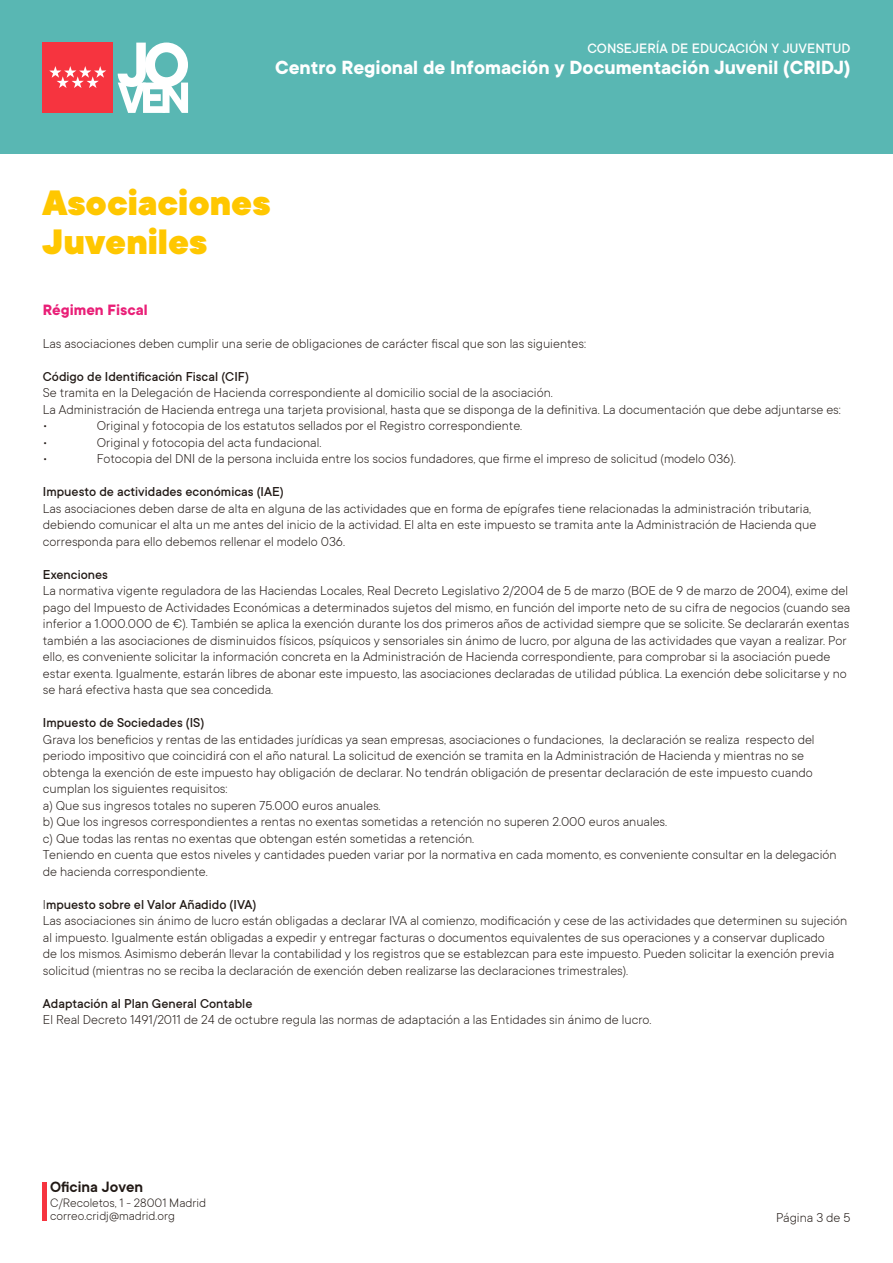
<style>
.page{position:relative;width:893px;height:1263px;background:#fff}
.page>*{position:absolute;margin:0;border:0;box-sizing:border-box;transform-origin:0 0}
.t1{font:900 39px/39px "TT Commons";color:#ffc700}
.t2{font:700 21px "TT Commons";color:#fff}
.t3{font:700 16.5px "TT Commons";color:#e91f77}
.t4{font:600 16.5px "TT Commons";color:#211915}
.t5{font:500 15px "TT Commons";color:#fff}
.t6{font:300 14.25px/16.5px "TT Commons";color:#211915}
.t7{font:500 14.25px "TT Commons";color:#211915}
.t8{font:300 13.5px/13.5px "TT Commons";color:#211915}
.s1{font-weight:300}
</style>
<div class="page">
<div style="left:0;top:0;width:893px;height:153px;background:#59b7b3"></div>
<div style="left:43px;top:43px;width:70px;height:70px;background:#f6343f"></div>
<svg style="left:49px;top:66px;width:57px;height:22px"></svg>
<svg style="left:118px;top:43px;width:70px;height:70px"></svg>
<hr style="left:43px;top:1182px;width:4px;height:38px;background:#f6343f">
<p class="t5" style="left:587px;top:40px;width:264px">CONSEJERÍA DE EDUCACIÓN Y JUVENTUD</p>
<h2 class="t2" style="left:275px;top:56px;width:577px">Centro Regional de Infomación y Documentación Juvenil (CRIDJ)</h2>
<p class="t1" style="left:43px;top:184px;width:229px">Asociaciones<br>Juveniles</p>
<p class="t3" style="left:43px;top:301px;width:106px">Régimen Fiscal</p>
<p class="t6" style="left:43px;top:335px;width:545px">Las asociaciones deben cumplir una serie de obligaciones de carácter fiscal que son las siguientes:</p>
<p class="t7" style="left:43px;top:369px;width:208px">Código de Identificación Fiscal (CIF)</p>
<p class="t6" style="left:43px;top:385px;width:511px">Se tramita en la Delegación de Hacienda correspondiente al domicilio social de la asociación.</p>
<p class="t6" style="left:43px;top:401px;width:799px">La Administración de Hacienda entrega una tarjeta provisional, hasta que se disponga de la definitiva. La documentación que debe adjuntarse es:</p>
<p class="t6" style="left:43px;top:418px;width:6px">•</p>
<p class="t6" style="left:97px;top:418px;width:427px">Original y fotocopia de los estatutos sellados por el Registro correspondiente.</p>
<p class="t6" style="left:43px;top:434px;width:6px">•</p>
<p class="t6" style="left:97px;top:434px;width:226px">Original y fotocopia del acta fundacional.</p>
<p class="t6" style="left:43px;top:451px;width:6px">•</p>
<p class="t6" style="left:97px;top:451px;width:640px">Fotocopia del DNI de la persona incluida entre los socios fundadores, que firme el impreso de solicitud (modelo 036).</p>
<p class="t7" style="left:43px;top:484px;width:242px">Impuesto de actividades económicas (IAE)</p>
<p class="t6" style="left:43px;top:500px;width:775px">Las asociaciones deben darse de alta en alguna de las actividades que en forma de epígrafes tiene relacionadas la administración tributaria, debiendo comunicar el alta un me antes del inicio de la actividad. El alta en este impuesto se tramita ante la Administración de Hacienda que corresponda para ello debemos rellenar el modelo 036.</p>
<p class="t7" style="left:43px;top:567px;width:67px">Exenciones</p>
<p class="t6" style="left:43px;top:583px;width:809px">La normativa vigente reguladora de las Haciendas Locales, Real Decreto Legislativo 2/2004 de 5 de marzo (BOE de 9 de marzo de 2004), exime del pago del Impuesto de Actividades Económicas a determinados sujetos del mismo, en función del importe neto de su cifra de negocios (cuando sea inferior a 1.000.000 de €). También se aplica la exención durante los dos primeros años de actividad siempre que se solicite. Se declararán exentas también a las asociaciones de disminuidos físicos, psíquicos y sensoriales sin ánimo de lucro, por alguna de las actividades que vayan a realizar. Por ello, es conveniente solicitar la información concreta en la Administración de Hacienda correspondiente, para comprobar si la asociación puede estar exenta. Igualmente, estarán libres de abonar este impuesto, las asociaciones declaradas de utilidad pública. La exención debe solicitarse y no se hará efectiva hasta que sea concedida.</p>
<p class="t7" style="left:43px;top:715px;width:163px">Impuesto de Sociedades (IS)</p>
<p class="t6" style="left:43px;top:731px;width:773px">Grava los beneficios y rentas de las entidades jurídicas ya sean empresas, asociaciones o fundaciones, la declaración se realiza respecto del periodo impositivo que coincidirá con el año natural. La solicitud de exención se tramita en la Administración de Hacienda y mientras no se obtenga la exención de este impuesto hay obligación de declarar. No tendrán obligación de presentar declaración de este impuesto cuando cumplan los siguientes requisitos:</p>
<p class="t6" style="left:43px;top:797px;width:339px">a) Que sus ingresos totales no superen 75.000 euros anuales.</p>
<p class="t6" style="left:43px;top:814px;width:626px">b) Que los ingresos correspondientes a rentas no exentas sometidas a retención no superen 2.000 euros anuales.</p>
<p class="t6" style="left:43px;top:830px;width:433px">c) Que todas las rentas no exentas que obtengan estén sometidas a retención.</p>
<p class="t6" style="left:43px;top:847px;width:795px">Teniendo en cuenta que estos niveles y cantidades pueden variar por la normativa en cada momento, es conveniente consultar en la delegación de hacienda correspondiente.</p>
<p class="t7" style="left:43px;top:897px;width:215px"><span class="s1">I</span>mpuesto sobre el Valor Añadido (IVA)</p>
<p class="t6" style="left:43px;top:913px;width:806px">Las asociaciones sin ánimo de lucro están obligadas a declarar IVA al comienzo, modificación y cese de las actividades que determinen su sujeción al impuesto. Igualmente están obligadas a expedir y entregar facturas o documentos equivalentes de sus operaciones y a conservar duplicado<br>de los mismos. Asimismo deberán llevar la contabilidad y los registros que se establezcan para este impuesto. Pueden solicitar la exención previa solicitud (mientras no se reciba la declaración de exención deben realizarse las declaraciones trimestrales).</p>
<p class="t7" style="left:43px;top:996px;width:211px">Adaptación al Plan General Contable</p>
<p class="t6" style="left:43px;top:1012px;width:610px">El Real Decreto 1491/2011 de 24 de octubre regula las normas de adaptación a las Entidades sin ánimo de lucro.</p>
<p class="t4" style="left:50px;top:1178px;width:95px">Oficina Joven</p>
<p class="t8" style="left:50px;top:1196px;width:158px">C/Recoletos, 1 - 28001 Madrid correo.cridj@madrid.org</p>
<p class="t6" style="left:776px;top:1209px;width:76px">Página 3 de 5</p>
</div>
